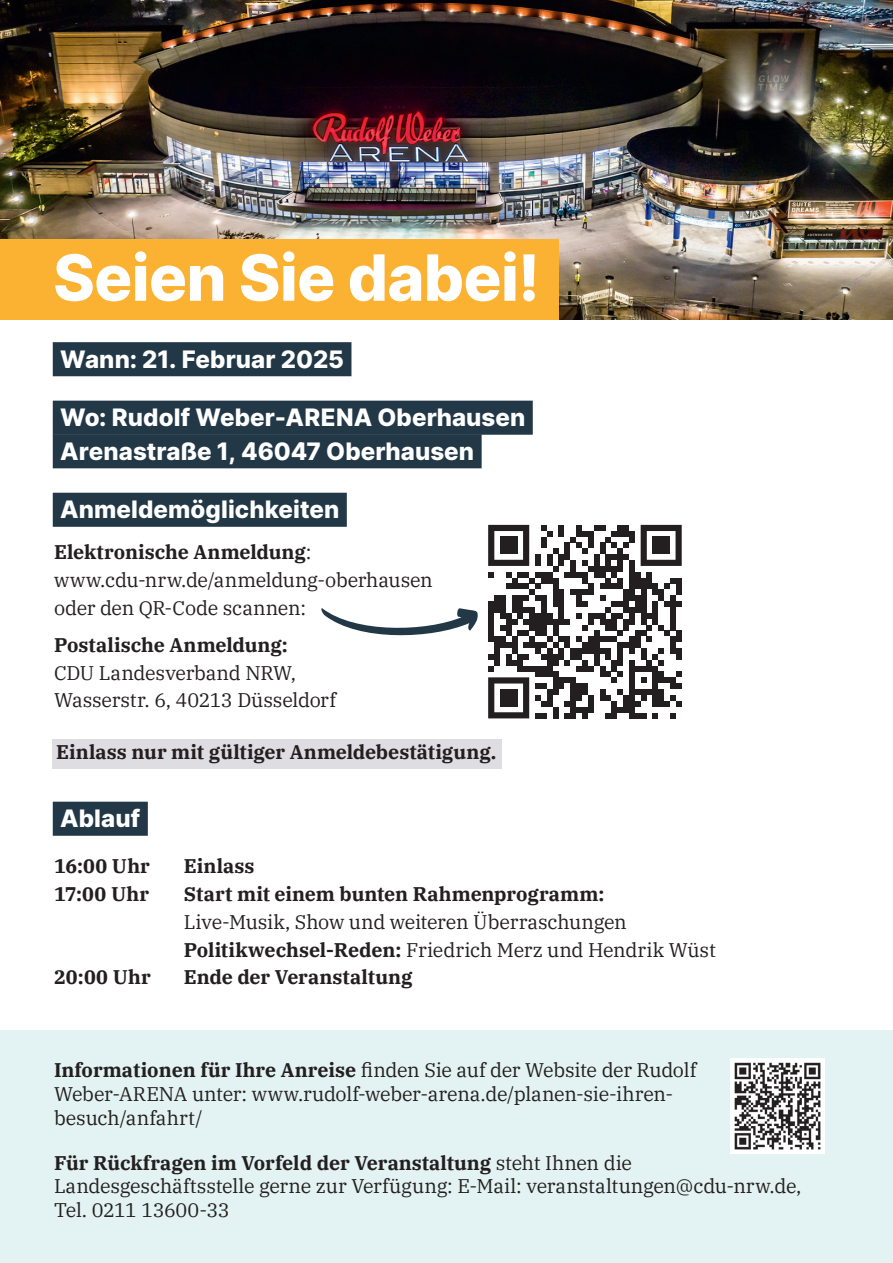
<style>
.page{position:relative;width:893px;height:1263px;background:#fff}
.page>*{position:absolute;margin:0;border:0;box-sizing:border-box;transform-origin:0 0}
.t1{font:800 63.75px "Inter";letter-spacing:-.01em;color:#fff}
.t2{font:800 24px/33.6px "Inter";letter-spacing:.005em;color:#fff}
.t3{font:19.65px/27.9px "IBM Plex Serif";letter-spacing:-.01em;color:#231f20}
.t4{font:700 19.65px/27.9px "IBM Plex Serif";letter-spacing:.005em;color:#231f20}
.s1{font-weight:700}
</style>
<div class="page">
<div style="left:0;top:1031px;width:893px;height:232px;background:#e3f2f3"></div>
<div style="left:52px;top:739px;width:449px;height:30px;background:#dedde1"></div>
<svg style="left:488px;top:525px;width:194px;height:193px"></svg>
<div style="left:500px;top:537px;width:17px;height:17px;background:#231f20"></div>
<div style="left:652px;top:537px;width:18px;height:17px;background:#231f20"></div>
<div style="left:500px;top:689px;width:17px;height:18px;background:#231f20"></div>
<img style="left:730px;top:1058px;width:95px;height:95px">
<img style="left:0;top:0;width:893px;height:319px">
<div style="left:0;top:239px;width:558px;height:80px;background:#fbb131"></div>
<div style="left:53px;top:342px;width:298px;height:34px;background:#223847"></div>
<div style="left:53px;top:493px;width:294px;height:34px;background:#223847"></div>
<div style="left:53px;top:401px;width:480px;height:34px;background:#223847"></div>
<div style="left:53px;top:434px;width:429px;height:34px;background:#223847"></div>
<div style="left:53px;top:802px;width:95px;height:34px;background:#223847"></div>
<svg style="left:321px;top:608px;width:157px;height:28px"></svg>
<h1 class="t1" style="left:53px;top:229px;width:488px">Seien Sie dabei!</h1>
<p class="t2" style="left:60px;top:341px;width:285px">Wann: 21. Februar 2025</p>
<p class="t2" style="left:60px;top:400px;width:467px">Wo: Rudolf Weber-ARENA Oberhausen<br>Arenastraße 1, 46047 Oberhausen</p>
<p class="t2" style="left:60px;top:492px;width:281px">Anmeldemöglichkeiten</p>
<p class="t3" style="left:54px;top:537px;width:380px"><span class="s1">Elektronische Anmeldung</span>: www.cdu-nrw.de/anmeldung-oberhausen oder den QR-Code scannen:</p>
<p class="t4" style="left:54px;top:629px;width:235px">Postalische Anmeldung:</p>
<p class="t3" style="left:54px;top:657px;width:284px">CDU Landesverband NRW,<br>Wasserstr. 6, 40213 Düsseldorf</p>
<p class="t4" style="left:56px;top:737px;width:442px">Einlass nur mit gültiger Anmeldebestätigung.</p>
<p class="t2" style="left:60px;top:801px;width:82px">Ablauf</p>
<p class="t4" style="left:54px;top:850px;width:98px">16:00 Uhr<br>17:00 Uhr</p>
<p class="t4" style="left:54px;top:961px;width:98px">20:00 Uhr</p>
<p class="t4" style="left:184px;top:850px;width:422px">Einlass<br>Start mit einem bunten Rahmenprogramm:</p>
<p class="t3" style="left:184px;top:906px;width:534px">Live-Musik, Show und weiteren Überraschungen<br><span class="s1">Politikwechsel-Reden:</span> Friedrich Merz und Hendrik Wüst<br><span class="s1">Ende der Veranstaltung</span></p>
<p class="t3" style="left:54px;top:1057px;width:644px;line-height:23.7px"><span class="s1">Informationen für Ihre Anreise</span> finden Sie auf der Website der Rudolf<br>Weber-ARENA unter: www.rudolf-weber-arena.de/planen-sie-ihren&shy;besuch/anfahrt/</p>
<p class="t3" style="left:54px;top:1149px;width:749px;line-height:23.7px"><span class="s1">Für Rückfragen im Vorfeld der Veranstaltung</span> steht Ihnen die<br>Landesgeschäftsstelle gerne zur Verfügung: E-Mail: veranstaltungen@cdu-nrw.de,<br>Tel. 0211 13600-33</p>
</div>
